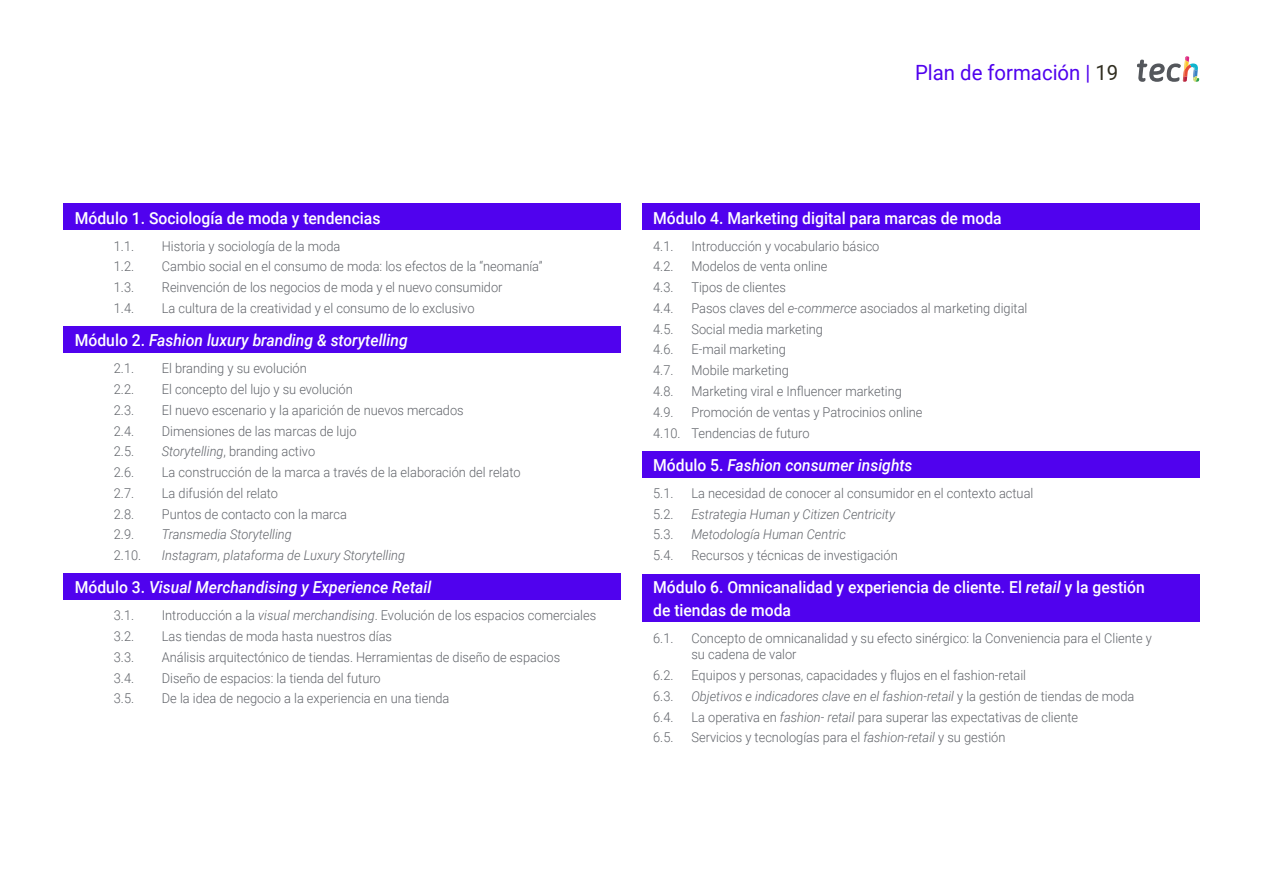
<style>
.page{position:relative;width:1263px;height:893px;background:#fff}
.page>*{position:absolute;margin:0;border:0;box-sizing:border-box;transform-origin:0 0}
.t1{font:21px "Roboto";color:#5002ee}
.t2{font:500 16.5px/22.5px "Roboto";color:#fff;scale:.95 1}
.t3{font:italic 500 16.5px "Roboto";color:#fff;scale:.95 1}
.t4{font:300 13.5px/20.7px "Roboto";color:#61646a;scale:.95 1}
.t5{font:italic 300 13.5px "Roboto";color:#61646a;scale:.95 1}
.s1{font-style:normal}
.s2{font-style:italic}
.s3{color:#312e20}
</style>
<div class="page">
<div style="left:64px;top:204px;width:557px;height:26px;background:#5002ee"></div>
<div style="left:64px;top:326px;width:557px;height:27px;background:#5002ee"></div>
<div style="left:64px;top:573px;width:557px;height:27px;background:#5002ee"></div>
<div style="left:642px;top:204px;width:557px;height:26px;background:#5002ee"></div>
<div style="left:642px;top:451px;width:557px;height:26px;background:#5002ee"></div>
<div style="left:642px;top:574px;width:557px;height:48px;background:#5002ee"></div>
<svg style="left:1137px;top:56px;width:62px;height:26px"></svg>
<p class="t2" style="left:75px;top:206px;width:323px">Módulo 1. Sociología de moda y tendencias</p>
<p class="t4" style="left:114px;top:235px;width:23px">1.1.</p>
<p class="t4" style="left:162px;top:235px;width:190px">Historia y sociología de la moda</p>
<p class="t4" style="left:114px;top:256px;width:23px">1.2.</p>
<p class="t4" style="left:162px;top:256px;width:402px">Cambio social en el consumo de moda: los efectos de la “neomanía”</p>
<p class="t4" style="left:114px;top:277px;width:23px">1.3.</p>
<p class="t4" style="left:162px;top:277px;width:360px">Reinvención de los negocios de moda y el nuevo consumidor</p>
<p class="t4" style="left:114px;top:297px;width:23px">1.4.</p>
<p class="t4" style="left:162px;top:297px;width:331px">La cultura de la creatividad y el consumo de lo exclusivo</p>
<p class="t3" style="left:75px;top:329px;width:352px"><span class="s1">Módulo 2.</span> Fashion luxury branding &amp; storytelling</p>
<p class="t4" style="left:114px;top:358px;width:23px">2.1.</p>
<p class="t4" style="left:162px;top:358px;width:154px">El branding y su evolución</p>
<p class="t4" style="left:114px;top:378px;width:23px">2.2.</p>
<p class="t4" style="left:162px;top:378px;width:202px">El concepto del lujo y su evolución</p>
<p class="t4" style="left:114px;top:399px;width:23px">2.3.</p>
<p class="t4" style="left:162px;top:399px;width:319px">El nuevo escenario y la aparición de nuevos mercados</p>
<p class="t4" style="left:114px;top:420px;width:23px">2.4.</p>
<p class="t4" style="left:162px;top:420px;width:207px">Dimensiones de las marcas de lujo</p>
<p class="t4" style="left:114px;top:441px;width:23px">2.5.</p>
<p class="t4" style="left:162px;top:441px;width:163px"><span class="s2">Storytelling</span>, branding activo</p>
<p class="t4" style="left:114px;top:461px;width:23px">2.6.</p>
<p class="t4" style="left:162px;top:461px;width:379px">La construcción de la marca a través de la elaboración del relato</p>
<p class="t4" style="left:114px;top:482px;width:23px">2.7.</p>
<p class="t4" style="left:162px;top:482px;width:124px">La difusión del relato</p>
<p class="t4" style="left:114px;top:503px;width:23px">2.8.</p>
<p class="t4" style="left:162px;top:503px;width:196px">Puntos de contacto con la marca</p>
<p class="t4" style="left:114px;top:524px;width:23px">2.9.</p>
<p class="t5" style="left:162px;top:525px;width:138px">Transmedia Storytelling</p>
<p class="t4" style="left:114px;top:544px;width:30px">2.10.</p>
<p class="t5" style="left:162px;top:546px;width:258px">Instagram, plataforma de Luxury Storytelling</p>
<p class="t3" style="left:75px;top:576px;width:377px"><span class="s1">Módulo 3.</span> Visual Merchandising y Experience Retail</p>
<p class="t4" style="left:114px;top:605px;width:23px">3.1.</p>
<p class="t4" style="left:162px;top:605px;width:459px">Introducción a la <span class="s2">visual merchandising</span>. Evolución de los espacios comerciales</p>
<p class="t4" style="left:114px;top:625px;width:23px">3.2.</p>
<p class="t4" style="left:162px;top:625px;width:244px">Las tiendas de moda hasta nuestros días</p>
<p class="t4" style="left:114px;top:646px;width:23px">3.3.</p>
<p class="t4" style="left:162px;top:646px;width:421px">Análisis arquitectónico de tiendas. Herramientas de diseño de espacios</p>
<p class="t4" style="left:114px;top:667px;width:23px">3.4.</p>
<p class="t4" style="left:162px;top:667px;width:232px">Diseño de espacios: la tienda del futuro</p>
<p class="t4" style="left:114px;top:688px;width:23px">3.5.</p>
<p class="t4" style="left:162px;top:688px;width:304px">De la idea de negocio a la experiencia en una tienda</p>
<h1 class="t1" style="left:915px;top:57px;width:205px">Plan de formación | <span class="s3">19</span></h1>
<p class="t2" style="left:653px;top:206px;width:368px">Módulo 4. Marketing digital para marcas de moda</p>
<p class="t4" style="left:653px;top:235px;width:23px">4.1.</p>
<p class="t4" style="left:691px;top:235px;width:199px">Introducción y vocabulario básico</p>
<p class="t4" style="left:653px;top:256px;width:23px">4.2.</p>
<p class="t4" style="left:691px;top:256px;width:145px">Modelos de venta online</p>
<p class="t4" style="left:653px;top:277px;width:23px">4.3.</p>
<p class="t4" style="left:691px;top:277px;width:101px">Tipos de clientes</p>
<p class="t4" style="left:653px;top:297px;width:23px">4.4.</p>
<p class="t4" style="left:691px;top:297px;width:355px">Pasos claves del <span class="s2">e-commerce</span> asociados al marketing digital</p>
<p class="t4" style="left:653px;top:318px;width:23px">4.5.</p>
<p class="t4" style="left:691px;top:318px;width:140px">Social media marketing</p>
<p class="t4" style="left:653px;top:339px;width:23px">4.6.</p>
<p class="t4" style="left:691px;top:339px;width:101px">E-mail marketing</p>
<p class="t4" style="left:653px;top:360px;width:23px">4.7.</p>
<p class="t4" style="left:691px;top:360px;width:104px">Mobile marketing</p>
<p class="t4" style="left:653px;top:380px;width:23px">4.8.</p>
<p class="t4" style="left:691px;top:380px;width:223px">Marketing viral e Influencer marketing</p>
<p class="t4" style="left:653px;top:401px;width:23px">4.9.</p>
<p class="t4" style="left:653px;top:401px;width:285px;text-indent:38px">Promoción de ventas y Patrocinios online<br>4.10. Tendencias de futuro</p>
<p class="t3" style="left:653px;top:453px;width:275px"><span class="s1">Módulo 5.</span> Fashion consumer insights</p>
<p class="t4" style="left:653px;top:482px;width:23px">5.1.</p>
<p class="t4" style="left:691px;top:482px;width:361px">La necesidad de conocer al consumidor en el contexto actual</p>
<p class="t4" style="left:653px;top:503px;width:23px">5.2.</p>
<p class="t5" style="left:691px;top:504px;width:216px">Estrategia Human y Citizen Centricity</p>
<p class="t4" style="left:653px;top:524px;width:23px">5.3.</p>
<p class="t5" style="left:691px;top:525px;width:164px">Metodología Human Centric</p>
<p class="t4" style="left:653px;top:544px;width:23px">5.4.</p>
<p class="t4" style="left:691px;top:544px;width:219px">Recursos y técnicas de investigación</p>
<p class="t2" style="left:653px;top:575px;width:519px">Módulo 6. Omnicanalidad y experiencia de cliente. El <span class="s2">retail</span> y la gestión de tiendas de moda</p>
<p class="t4" style="left:653px;top:627px;width:23px">6.1.</p>
<p class="t4" style="left:691px;top:629px;width:486px;line-height:16.5px">Concepto de omnicanalidad y su efecto sinérgico: la Conveniencia para el Cliente y su cadena de valor</p>
<p class="t4" style="left:653px;top:664px;width:23px">6.2.</p>
<p class="t4" style="left:691px;top:664px;width:354px">Equipos y personas, capacidades y flujos en el fashion-retail</p>
<p class="t4" style="left:653px;top:685px;width:23px">6.3.</p>
<p class="t5" style="left:691px;top:686px;width:468px">Objetivos e indicadores clave en el fashion-retail <span class="s1">y la gestión de tiendas de moda</span></p>
<p class="t4" style="left:653px;top:706px;width:23px">6.4.</p>
<p class="t4" style="left:691px;top:706px;width:409px">La operativa en <span class="s2">fashion- retail</span> para superar las expectativas de cliente</p>
<p class="t4" style="left:653px;top:727px;width:23px">6.5.</p>
<p class="t4" style="left:691px;top:727px;width:332px">Servicios y tecnologías para el <span class="s2">fashion-retail</span> y su gestión</p>
</div>
